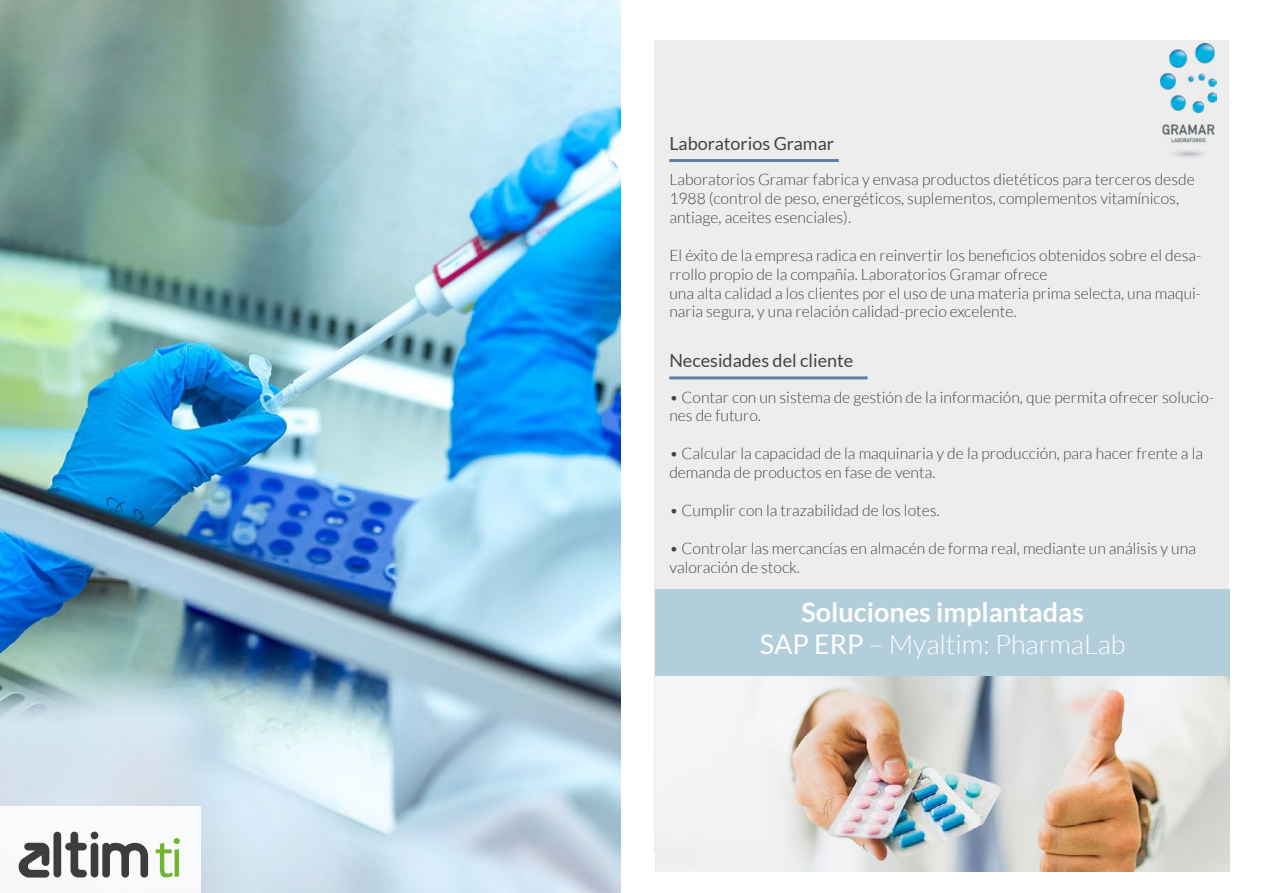
<style>
.page{position:relative;width:1263px;height:893px;background:#fff}
.page>*{position:absolute;margin:0;border:0;box-sizing:border-box;transform-origin:0 0}
.t1{font:700 27px/32.4px "Lato";color:#fff;text-align:center}
.t2{font:18px "Lato";color:#444446}
.t3{font:300 15.75px/18.9px "Lato";color:#444446}
.s1{font-weight:400}
.s2{font-weight:300}
</style>
<div class="page">
<div style="left:655px;top:40px;width:574px;height:813px;background:#ededed"></div>
<img style="left:0;top:0;width:621px;height:893px">
<div style="left:0;top:806px;width:201px;height:87px;background:#fff"></div>
<svg style="left:156px;top:838px;width:24px;height:39px"></svg>
<div style="left:91px;top:832px;width:7px;height:7px;background:#3d3d3b;border-radius:50%"></div>
<svg style="left:102px;top:842px;width:46px;height:35px"></svg>
<svg style="left:18px;top:843px;width:32px;height:34px"></svg>
<div style="left:53px;top:832px;width:8px;height:46px;background:#3d3d3b;border-radius:4px"></div>
<div style="left:91px;top:843px;width:7px;height:35px;background:#3d3d3b;border-radius:4px"></div>
<svg style="left:65px;top:831px;width:22px;height:46px"></svg>
<hr style="left:669px;top:159px;width:170px;height:3px;background:#5e7fa4">
<hr style="left:669px;top:376px;width:198px;height:3px;background:#5e7fa4">
<div style="left:656px;top:589px;width:574px;height:92px;background:#b2cedb"></div>
<img style="left:1160px;top:43px;width:56px;height:114px">
<img style="left:655px;top:677px;width:574px;height:195px">
<p class="t2" style="left:669px;top:133px;width:166px">Laboratorios Gramar</p>
<p class="t3" style="left:669px;top:170px;width:527px">Laboratorios Gramar fabrica y envasa productos dietéticos para terceros desde<br>1988 (control de peso, energéticos, suplementos, complementos vitamínicos, antiage, aceites esenciales).</p>
<p class="t3" style="left:669px;top:246px;width:534px">El éxito de la empresa radica en reinvertir los beneficios obtenidos sobre el desa&shy;rrollo propio de la compañía. Laboratorios Gramar ofrece<br>una alta calidad a los clientes por el uso de una materia prima selecta, una maqui&shy;naria segura, y una relación calidad-precio excelente.</p>
<p class="t2" style="left:669px;top:350px;width:186px">Necesidades del cliente</p>
<p class="t3" style="left:669px;top:387px;width:546px">• Contar con un sistema de gestión de la información, que permita ofrecer solucio&shy;nes de futuro.</p>
<p class="t3" style="left:669px;top:444px;width:535px">• Calcular la capacidad de la maquinaria y de la producción, para hacer frente a la demanda de productos en fase de venta.</p>
<p class="t3" style="left:669px;top:501px;width:272px">• Cumplir con la trazabilidad de los lotes.</p>
<p class="t3" style="left:669px;top:539px;width:528px">• Controlar las mercancías en almacén de forma real, mediante un análisis y una valoración de stock.</p>
<h1 class="t1" style="left:760px;top:596px;width:367px">Soluciones implantadas<br><span class="s1">SAP ERP</span> <span class="s2">– Myaltim: PharmaLab</span></h1>
</div>
